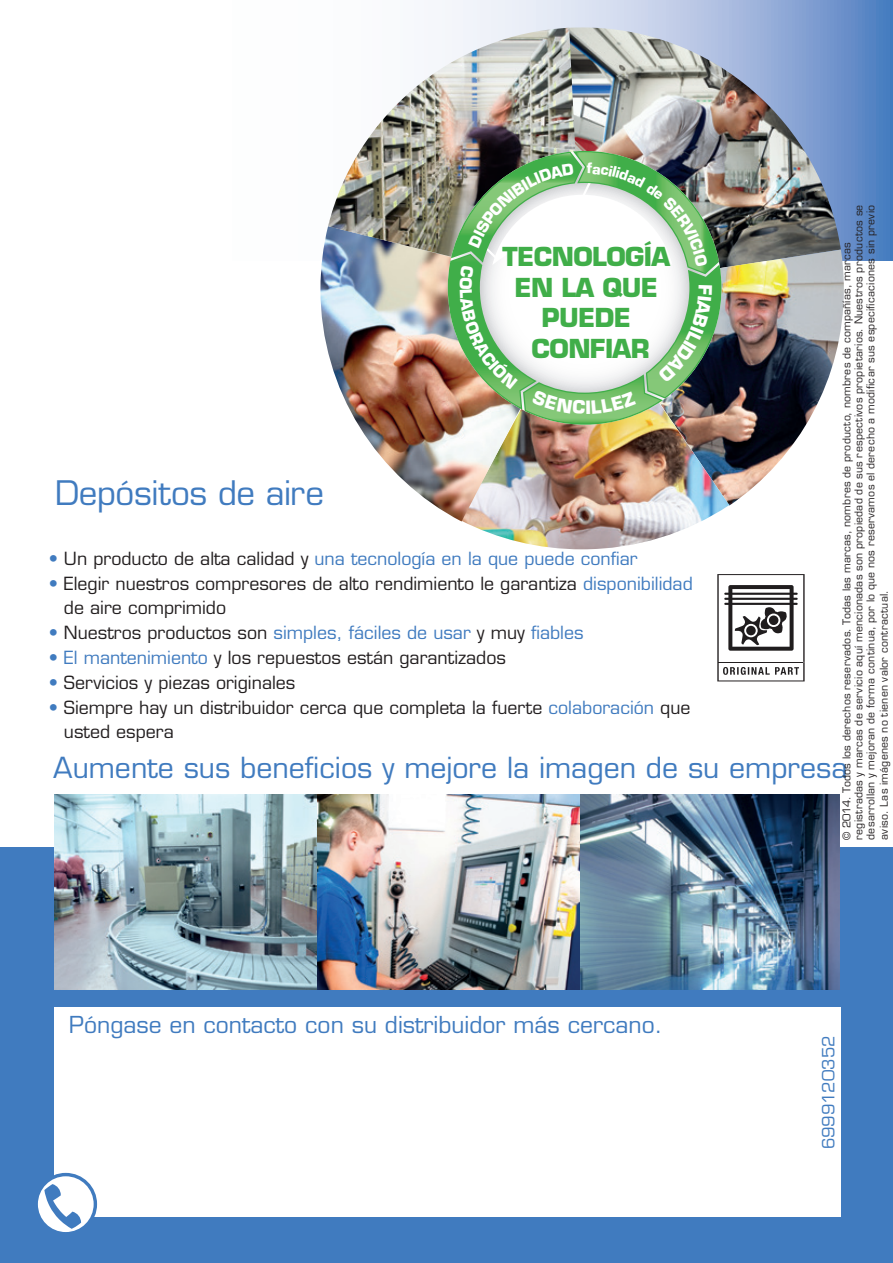
<style>
.page{position:relative;width:893px;height:1263px;background:#fff}
.page>*{position:absolute;margin:0;border:0;box-sizing:border-box;transform-origin:0 0}
.t1{font:33px "Eurostile LT Std";letter-spacing:-.015em;color:#407bbf}
.t2{font:28.35px "Eurostile LT Std";color:#407bbf}
.t3{font:700 25.5px/30.6px "Eurostile Std";letter-spacing:-.025em;color:#40ae49;text-align:center}
.t4{font:22.8px "Eurostile LT Std";color:#407bbf}
.t5{font:17.7px/24.8px "Eurostile LT Std";color:#231f20}
.t6{font:17.7px "Eurostile LT Std";color:#407bbf}
.t7{font:16.5px "Eurostile LT Std";color:#407bbf}
.t8{font:10.5px/12px "Eurostile LT Std";letter-spacing:.025em;color:#231f20}
.s1{color:#231f20}
.s2{color:#407bbf}
</style>
<div class="page">
<div style="left:0;top:847px;width:893px;height:416px;background:#407bbf"></div>
<svg style="left:442px;top:0;width:451px;height:260px;background:#87a6d4"></svg>
<img style="left:564px;top:27px;width:277px;height:223px">
<img style="left:721px;top:250px;width:123px;height:255px">
<img style="left:461px;top:394px;width:268px;height:155px">
<img style="left:320px;top:227px;width:235px;height:294px">
<img style="left:328px;top:28px;width:253px;height:245px">
<img style="left:54px;top:794px;width:786px;height:196px">
<div style="left:54px;top:1008px;width:786px;height:209px;background:#fff"></div>
<svg style="left:36px;top:1174px;width:59px;height:60px"></svg>
<div style="left:34px;top:1173px;width:63px;height:62px;border:3px solid #407bbf;border-radius:50%"></div>
<svg style="left:44px;top:1184px;width:37px;height:45px"></svg>
<svg style="left:717px;top:574px;width:88px;height:107px"></svg>
<img style="left:448px;top:151px;width:273px;height:274px">
<p class="t8" style="left:841px;top:840px;width:637px;rotate:-90deg">© 2014. Todos los derechos reservados. Todas las marcas, nombres de producto, nombres de compañías, marcas registradas y marcas de servicio aquí mencionadas son propiedad de sus respectivos propietarios. Nuestros productos se desarrollan y mejoran de forma continua, por lo que nos reservamos el derecho a modificar sus especificaciones sin previo</p>
<h3 class="t3" style="left:503px;top:241px;width:169px">TECNOLOGÍA<br>EN LA QUE<br>PUEDE<br>CONFIAR</h3>
<h1 class="t1" style="left:55px;top:473px;width:270px">Depósitos de aire</h1>
<h3 class="t6" style="left:49px;top:548px;width:590px">• <span class="s1">Un producto de alta calidad y</span> una tecnología en la que puede confiar</h3>
<h3 class="t5" style="left:64px;top:571px;width:630px;text-indent:-15px"><span class="s2">•</span> Elegir nuestros compresores de alto rendimiento le garantiza <span class="s2">disponibilidad </span>de aire comprimido</h3>
<h3 class="t6" style="left:49px;top:622px;width:536px">• <span class="s1">Nuestros productos son</span> simples, fáciles de usar <span class="s1">y muy</span> fiables</h3>
<h3 class="t5" style="left:49px;top:645px;width:459px"><span class="s2">• El mantenimiento</span> y los repuestos están garantizados</h3>
<h3 class="t5" style="left:49px;top:670px;width:248px"><span class="s2">•</span> Servicios y piezas originales</h3>
<h3 class="t5" style="left:64px;top:695px;width:628px;text-indent:-15px"><span class="s2">•</span> Siempre hay un distribuidor cerca que completa la fuerte <span class="s2">colaboración</span> que usted espera</h3>
<h2 class="t2" style="left:53px;top:751px;width:796px">Aumente sus beneficios y mejore la imagen de su empresa</h2>
<p class="t8" style="left:878px;top:840px;width:251px;rotate:-90deg">aviso. Las imágenes no tienen valor contractual.</p>
<h3 class="t4" style="left:69px;top:1010px;width:595px">Póngase en contacto con su distribuidor más cercano.</h3>
<h3 class="t7" style="left:818px;top:1149px;width:115px;rotate:-90deg">6999120352</h3>
</div>
